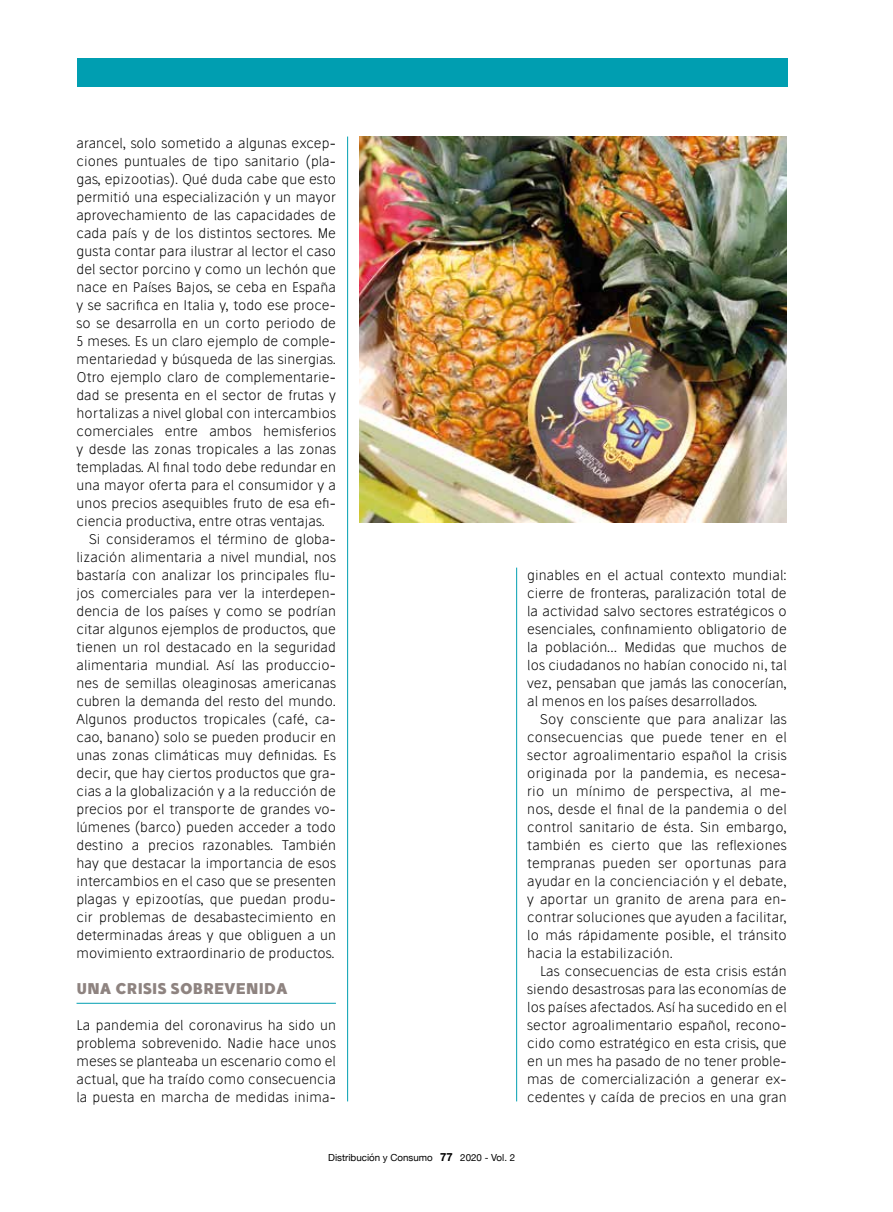
<style>
.page{position:relative;width:893px;height:1212px;background:#fff}
.page>*{position:absolute;margin:0;border:0;box-sizing:border-box;transform-origin:0 0}
.t1{font:700 15px "Stilu";letter-spacing:.02em;color:#8e8380}
.t2{font:300 13.5px/18px "Stilu";letter-spacing:.01em;color:#000;text-align:justify}
.t3{font:9.75px "Helvetica Neue";color:#000}
.s1{font-family:"Helvetica Neue LT Std";font-weight:700;font-size:11.25px}
</style>
<div class="page">
<hr style="left:347px;top:137px;width:1px;height:964px;background:#009eb1">
<hr style="left:516px;top:568px;width:1px;height:533px;background:#009eb1">
<hr style="left:77px;top:1003px;width:259px;height:1px;background:#009eb1">
<img style="left:359px;top:137px;width:428px;height:385px">
<div style="left:78px;top:58px;width:710px;height:29px;background:#009eb1"></div>
<p class="t2" style="left:77px;top:134px;width:261px">arancel, solo sometido a algunas excep-</p>
<p class="t2" style="left:77px;top:152px;width:261px">ciones puntuales de tipo sanitario (pla-</p>
<p class="t2" style="left:77px;top:170px;width:261px">gas, epizootias). Qué duda cabe que esto</p>
<p class="t2" style="left:77px;top:188px;width:261px">permitió una especialización y un mayor</p>
<p class="t2" style="left:77px;top:206px;width:261px">aprovechamiento de las capacidades de</p>
<p class="t2" style="left:77px;top:224px;width:261px">cada país y de los distintos sectores. Me</p>
<p class="t2" style="left:77px;top:242px;width:261px">gusta contar para ilustrar al lector el caso</p>
<p class="t2" style="left:77px;top:260px;width:261px">del sector porcino y como un lechón que</p>
<p class="t2" style="left:77px;top:278px;width:261px">nace en Países Bajos, se ceba en España</p>
<p class="t2" style="left:77px;top:296px;width:261px">y se sacrifica en Italia y, todo ese proce-</p>
<p class="t2" style="left:77px;top:314px;width:261px">so se desarrolla en un corto periodo de</p>
<p class="t2" style="left:77px;top:332px;width:261px">5 meses. Es un claro ejemplo de comple-</p>
<p class="t2" style="left:77px;top:350px;width:261px">mentariedad y búsqueda de las sinergias.</p>
<p class="t2" style="left:77px;top:368px;width:261px">Otro ejemplo claro de complementarie-</p>
<p class="t2" style="left:77px;top:386px;width:261px">dad se presenta en el sector de frutas y</p>
<p class="t2" style="left:77px;top:404px;width:261px">hortalizas a nivel global con intercambios</p>
<p class="t2" style="left:77px;top:422px;width:261px">comerciales entre ambos hemisferios</p>
<p class="t2" style="left:77px;top:440px;width:261px">y desde las zonas tropicales a las zonas</p>
<p class="t2" style="left:77px;top:458px;width:261px">templadas. Al final todo debe redundar en</p>
<p class="t2" style="left:77px;top:476px;width:261px">una mayor oferta para el consumidor y a</p>
<p class="t2" style="left:77px;top:494px;width:261px">unos precios asequibles fruto de esa efi-</p>
<p class="t2" style="left:77px;top:512px;width:250px">ciencia productiva, entre otras ventajas.</p>
<p class="t2" style="left:89px;top:530px;width:248px">Si consideramos el término de globa-</p>
<p class="t2" style="left:77px;top:548px;width:261px">lización alimentaria a nivel mundial, nos</p>
<p class="t2" style="left:77px;top:566px;width:261px">bastaría con analizar los principales flu-</p>
<p class="t2" style="left:77px;top:584px;width:261px">jos comerciales para ver la interdepen-</p>
<p class="t2" style="left:77px;top:602px;width:261px">dencia de los países y como se podrían</p>
<p class="t2" style="left:77px;top:620px;width:261px">citar algunos ejemplos de productos, que</p>
<p class="t2" style="left:77px;top:638px;width:261px">tienen un rol destacado en la seguridad</p>
<p class="t2" style="left:77px;top:656px;width:261px">alimentaria mundial. Así las produccio-</p>
<p class="t2" style="left:77px;top:674px;width:261px">nes de semillas oleaginosas americanas</p>
<p class="t2" style="left:77px;top:692px;width:261px">cubren la demanda del resto del mundo.</p>
<p class="t2" style="left:77px;top:710px;width:261px">Algunos productos tropicales (café, ca-</p>
<p class="t2" style="left:77px;top:728px;width:261px">cao, banano) solo se pueden producir en</p>
<p class="t2" style="left:77px;top:746px;width:261px">unas zonas climáticas muy definidas. Es</p>
<p class="t2" style="left:77px;top:764px;width:261px">decir, que hay ciertos productos que gra-</p>
<p class="t2" style="left:77px;top:782px;width:261px">cias a la globalización y a la reducción de</p>
<p class="t2" style="left:77px;top:800px;width:261px">precios por el transporte de grandes vo-</p>
<p class="t2" style="left:77px;top:818px;width:261px">lúmenes (barco) pueden acceder a todo</p>
<p class="t2" style="left:77px;top:836px;width:261px">destino a precios razonables. También</p>
<p class="t2" style="left:77px;top:854px;width:261px">hay que destacar la importancia de esos</p>
<p class="t2" style="left:77px;top:872px;width:261px">intercambios en el caso que se presenten</p>
<p class="t2" style="left:77px;top:890px;width:261px">plagas y epizootías, que puedan produ-</p>
<p class="t2" style="left:77px;top:908px;width:261px">cir problemas de desabastecimiento en</p>
<p class="t2" style="left:77px;top:926px;width:261px">determinadas áreas y que obliguen a un</p>
<p class="t2" style="left:77px;top:944px;width:260px">movimiento extraordinario de productos.</p>
<p class="t1" style="left:77px;top:979px;width:212px">UNA CRISIS SOBREVENIDA</p>
<p class="t2" style="left:77px;top:1016px;width:261px">La pandemia del coronavirus ha sido un problema sobrevenido. Nadie hace unos meses se planteaba un escenario como el actual, que ha traído como consecuencia la puesta en marcha de medidas inima-</p>
<p class="t2" style="left:527px;top:566px;width:261px">ginables en el actual contexto mundial: cierre de fronteras, paralización total de la actividad salvo sectores estratégicos o esenciales, confinamiento obligatorio de la población… Medidas que muchos de los ciudadanos no habían conocido ni, tal vez, pensaban que jamás las conocerían, al menos en los países desarrollados.</p>
<p class="t2" style="left:527px;top:710px;width:261px;text-indent:13px">Soy consciente que para analizar las consecuencias que puede tener en el sector agroalimentario español la crisis originada por la pandemia, es necesa&shy;rio un mínimo de perspectiva, al me&shy;nos, desde el final de la pandemia o del control sanitario de ésta. Sin embargo, también es cierto que las reflexiones tempranas pueden ser oportunas para ayudar en la concienciación y el debate, y aportar un granito de arena para en&shy;contrar soluciones que ayuden a facilitar, lo más rápidamente posible, el tránsito hacia la estabilización.</p>
<p class="t2" style="left:527px;top:962px;width:261px;text-indent:13px">Las consecuencias de esta crisis están siendo desastrosas para las economías de los países afectados. Así ha sucedido en el sector agroalimentario español, recono&shy;cido como estratégico en esta crisis, que en un mes ha pasado de no tener proble&shy;mas de comercialización a generar ex&shy;cedentes y caída de precios en una gran</p>
<p class="t3" style="left:328px;top:1150px;width:188px">Distribución y Consumo <span class="s1">77</span> 2020 - Vol. 2</p>
</div>
